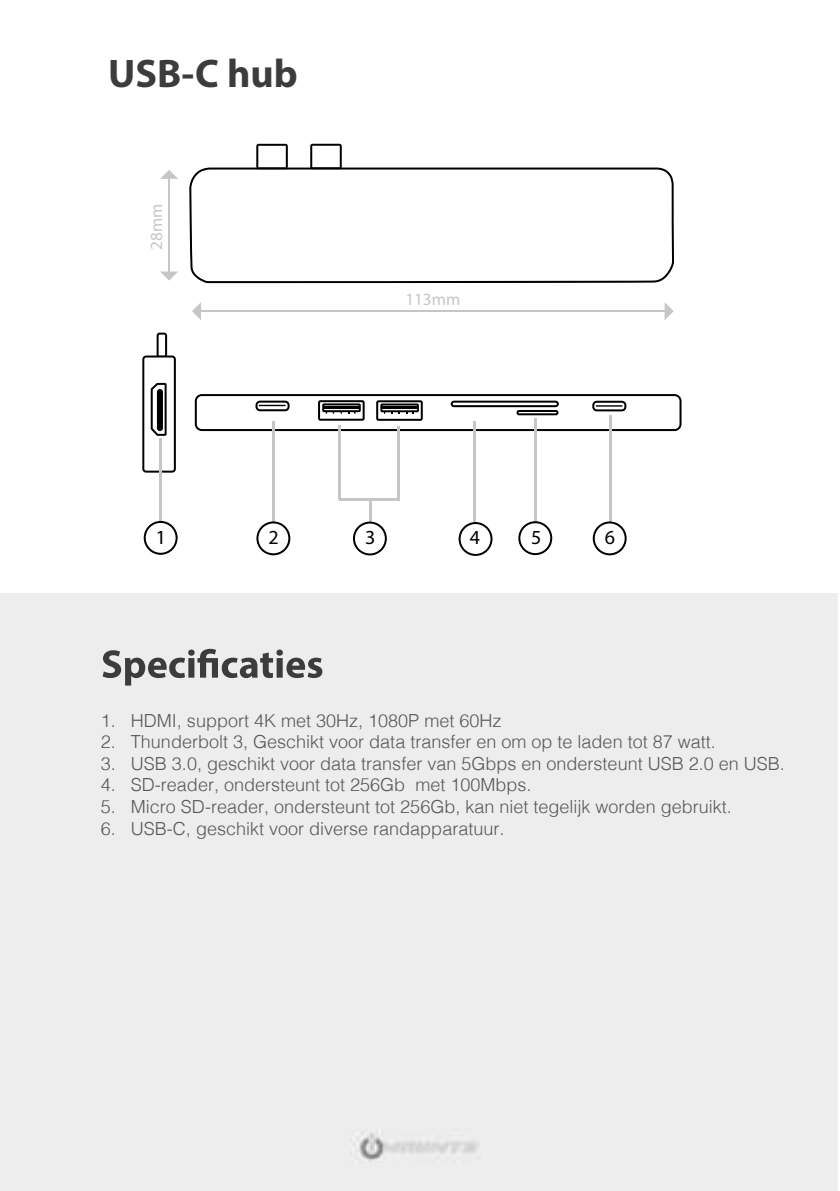
<style>
.page{position:relative;width:840px;height:1191px;background:#fff}
.page>*{position:absolute;margin:0;border:0;box-sizing:border-box;transform-origin:0 0}
.t1{font:700 40px "Myriad Pro";color:#3c3c3b}
.t2{font:20px "Myriad Pro";color:#000}
.t3{font:300 18px "Helvetica";color:#575756}
.t4{font:17.2px "Myriad Pro";color:#c6c6c6}
</style>
<div class="page">
<div style="left:0;top:594px;width:837px;height:597px;background:#ededed"></div>
<hr style="left:369px;top:500px;width:2px;height:33px;background:#c6c6c6">
<svg style="left:142px;top:332px;width:34px;height:140px"></svg>
<div style="left:157px;top:389px;width:6px;height:42px;background:#000;border-radius:3px"></div>
<svg style="left:195px;top:394px;width:486px;height:37px"></svg>
<hr style="left:324px;top:406px;width:35px;height:2px;background:#000">
<hr style="left:398px;top:427px;width:2px;height:73px;background:#c6c6c6">
<hr style="left:339px;top:498px;width:60px;height:2px;background:#c6c6c6">
<hr style="left:159px;top:438px;width:2px;height:92px;background:#c6c6c6">
<hr style="left:473px;top:421px;width:2px;height:109px;background:#c6c6c6">
<hr style="left:534px;top:418px;width:2px;height:111px;background:#c6c6c6">
<hr style="left:608px;top:415px;width:2px;height:115px;background:#c6c6c6">
<hr style="left:272px;top:421px;width:2px;height:109px;background:#c6c6c6">
<hr style="left:338px;top:425px;width:2px;height:75px;background:#c6c6c6">
<svg style="left:458px;top:522px;width:34px;height:34px"></svg>
<svg style="left:144px;top:521px;width:33px;height:34px"></svg>
<svg style="left:353px;top:521px;width:33px;height:34px"></svg>
<svg style="left:518px;top:521px;width:34px;height:34px"></svg>
<svg style="left:592px;top:521px;width:34px;height:34px"></svg>
<svg style="left:256px;top:521px;width:34px;height:34px"></svg>
<svg style="left:189px;top:167px;width:484px;height:116px"></svg>
<svg style="left:256px;top:144px;width:32px;height:25px"></svg>
<svg style="left:310px;top:144px;width:31px;height:25px"></svg>
<hr style="left:200px;top:310px;width:465px;height:2px;background:#c6c6c6">
<svg style="left:192px;top:302px;width:9px;height:18px"></svg>
<svg style="left:664px;top:302px;width:9px;height:18px"></svg>
<hr style="left:168px;top:178px;width:2px;height:95px;background:#c6c6c6">
<svg style="left:160px;top:271px;width:18px;height:10px"></svg>
<svg style="left:160px;top:170px;width:18px;height:9px"></svg>
<img style="left:350px;top:1130px;width:129px;height:31px">
<svg style="left:103px;top:649px;width:219px;height:36px"></svg>
<h1 class="t1" style="left:108px;top:58px;width:191px">USB-C hub</h1>
<p class="t4" style="left:146px;top:250px;width:48px;rotate:-90deg">28mm</p>
<p class="t4" style="left:405px;top:289px;width:56px">113mm</p>
<p class="t2" style="left:156px;top:525px;width:12px">1</p>
<p class="t2" style="left:268px;top:525px;width:12px">2</p>
<p class="t2" style="left:365px;top:526px;width:12px">3</p>
<p class="t2" style="left:469px;top:525px;width:12px">4</p>
<p class="t2" style="left:531px;top:525px;width:12px">5</p>
<p class="t2" style="left:604px;top:525px;width:12px">6</p>
<p class="t3" style="left:101px;top:713px;width:402px">1. HDMI, support 4K met 30Hz, 1080P met 60Hz</p>
<p class="t3" style="left:101px;top:735px;width:616px">2. Thunderbolt 3, Geschikt voor data transfer en om op te laden tot 87 watt.</p>
<p class="t3" style="left:101px;top:756px;width:685px">3. USB 3.0, geschikt voor data transfer van 5Gbps en ondersteunt USB 2.0 en USB.</p>
<p class="t3" style="left:101px;top:778px;width:432px">4. SD-reader, ondersteunt tot 256Gb met 100Mbps.</p>
<p class="t3" style="left:101px;top:799px;width:632px">5. Micro SD-reader, ondersteunt tot 256Gb, kan niet tegelijk worden gebruikt.</p>
<p class="t3" style="left:101px;top:821px;width:405px">6. USB-C, geschikt voor diverse randapparatuur.</p>
</div>
